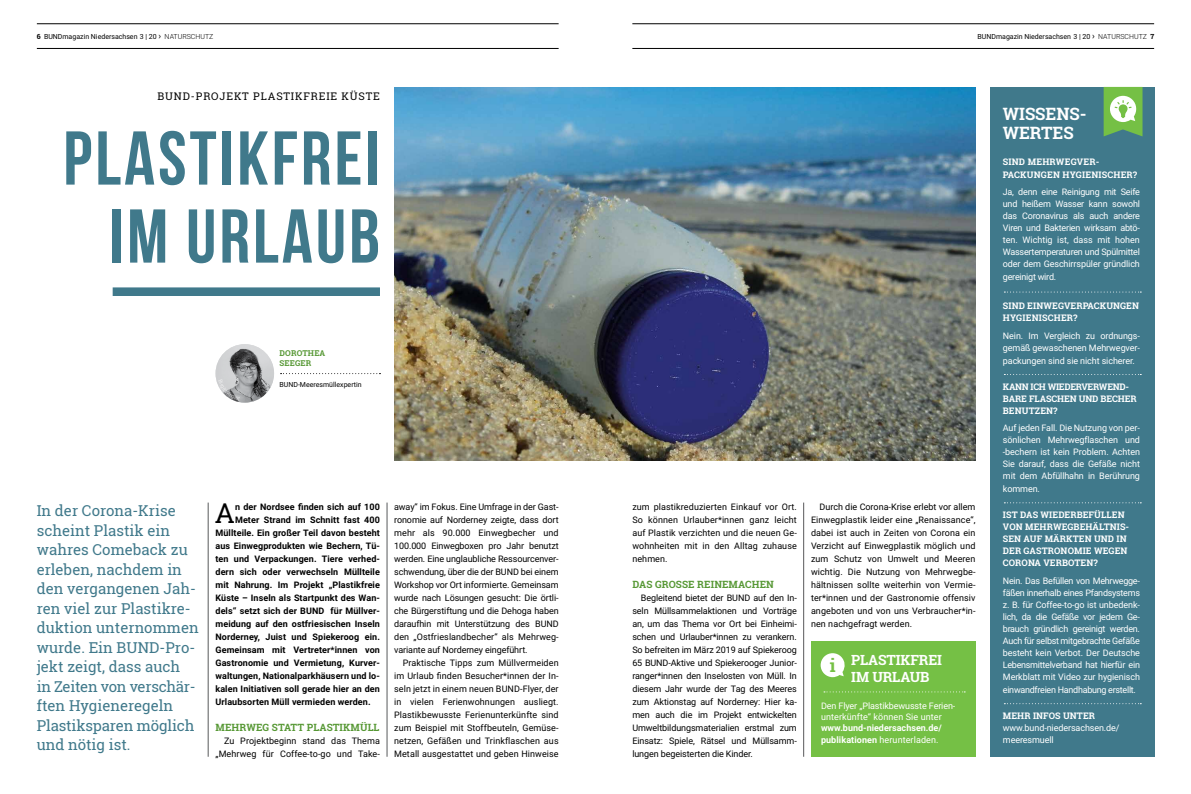
<style>
.page{position:relative;width:1191px;height:794px;background:#fff}
.page>*{position:absolute;margin:0;border:0;box-sizing:border-box;transform-origin:0 0}
.t1{font:700 76px/78px "Bebas Neue";letter-spacing:.04em;color:#40798b;text-align:right}
.t2{font:27.3px "Roboto Slab";color:#000}
.t3{font:700 18px "Roboto Slab";color:#75c045}
.t4{font:700 17px/19.5px "Roboto Slab";color:#fff}
.t5{font:15px/19.5px "Roboto Slab";color:#40798b}
.t6{font:700 14px/17px "Roboto Slab";letter-spacing:-.01em;color:#fff}
.t7{font:10.5px "Roboto Slab";letter-spacing:.08em;color:#000}
.t8{font:700 10px "Roboto Slab";letter-spacing:.01em;color:#579835}
.t9{font:9px/13px "Roboto";letter-spacing:.01em;color:#000;text-align:justify}
.t10{font:9px/12px "Roboto";letter-spacing:-.01em;color:#fff;text-align:justify}
.t11{font:700 9px "Roboto";letter-spacing:.01em;color:#000}
.t12{font:700 9px/12px "Roboto Slab";letter-spacing:.01em;color:#fff}
.t13{font:700 9px/12px "Roboto";color:#fff}
.t14{font:700 9px/12px "Roboto Slab";letter-spacing:-.01em;color:#fff}
.t15{font:9px "Roboto";letter-spacing:-.03em;color:#fff}
.t16{font:700 8px/10px "Roboto Slab";letter-spacing:.02em;color:#579835}
.t17{font:7px "Roboto";color:#000}
.s1{font-family:"Roboto Slab";font-weight:700}
.s2{font-size:9px}
.s3{font-weight:300}
.s4{font-weight:400}
</style>
<div class="page">
<hr style="left:387px;top:502px;width:1px;height:254px;background:#58595b">
<hr style="left:803px;top:502px;width:1px;height:254px;background:#58595b">
<hr style="left:208px;top:502px;width:1px;height:254px;background:#58595b">
<img style="left:394px;top:87px;width:581px;height:373px">
<div style="left:113px;top:287px;width:267px;height:9px;background:#40798b"></div>
<div style="left:989px;top:87px;width:165px;height:670px;background:#40798b"></div>
<svg style="left:1103px;top:87px;width:39px;height:49px;background:#91c976"></svg>
<div style="left:811px;top:641px;width:164px;height:116px;background:#75c045"></div>
<svg style="left:820px;top:653px;width:25px;height:24px"></svg>
<svg style="left:824px;top:691px;width:141px;height:1px"></svg>
<svg style="left:280px;top:373px;width:100px;height:1px"></svg>
<img style="left:215px;top:344px;width:59px;height:59px;border-radius:29px">
<svg style="left:1004px;top:291px;width:137px;height:1px"></svg>
<svg style="left:1004px;top:374px;width:137px;height:1px"></svg>
<svg style="left:1004px;top:502px;width:137px;height:1px"></svg>
<svg style="left:1004px;top:703px;width:137px;height:1px"></svg>
<hr style="left:37px;top:48px;width:521px;height:1px;background:#000">
<hr style="left:632px;top:48px;width:522px;height:1px;background:#000">
<hr style="left:37px;top:23px;width:521px;height:1px;background:#000">
<hr style="left:632px;top:23px;width:522px;height:1px;background:#000">
<svg style="left:224px;top:389px;width:16px;height:11px"></svg>
<p class="t17" style="left:37px;top:31px;width:178px"><span class="s1">6</span> BUNDmagazin Niedersachsen 3 | 20 <span class="s2">›</span> <span class="s3">NATURSCHUTZ</span></p>
<p class="t17" style="left:977px;top:31px;width:178px">BUNDmagazin Niedersachsen 3 | 20 <span class="s2">›</span> <span class="s3">NATURSCHUTZ</span> <span class="s1">7</span></p>
<p class="t7" style="left:157px;top:89px;width:224px">BUND-PROJEKT PLASTIKFREIE KÜSTE</p>
<h1 class="t1" style="left:63px;top:118px;width:318px">PLASTIKFREI<br>IM URLAUB</h1>
<p class="t16" style="left:279px;top:347px;width:47px">DOROTHEA<br>SEEGER</p>
<p class="t17" style="left:279px;top:379px;width:84px">BUND-Meeresmüllexpertin</p>
<p class="t5" style="left:37px;top:501px;width:163px">In der Corona-Krise scheint Plastik ein wahres Comeback zu erleben, nachdem in den vergangenen Jah&shy;ren viel zur Plastikre&shy;duktion unternommen wurde. Ein BUND-Pro&shy;jekt zeigt, dass auch<br>in Zeiten von verschär&shy;ften Hygieneregeln<br>Plastiksparen möglich und nötig ist.</p>
<h2 class="t2" style="left:215px;top:494px;width:21px">A</h2>
<p class="t11" style="left:235px;top:500px;width:146px">n der Nordsee finden sich auf 100</p>
<p class="t11" style="left:235px;top:513px;width:146px">Meter Strand im Schnitt fast 400</p>
<p class="t11" style="left:215px;top:526px;width:166px">Müllteile. Ein großer Teil davon besteht</p>
<p class="t11" style="left:215px;top:539px;width:166px">aus Einwegprodukten wie Bechern, Tü-</p>
<p class="t11" style="left:215px;top:552px;width:166px">ten und Verpackungen. Tiere verhed-</p>
<p class="t11" style="left:215px;top:565px;width:166px">dern sich oder verwechseln Müllteile</p>
<p class="t11" style="left:215px;top:578px;width:166px">mit Nahrung. Im Projekt „Plastikfreie</p>
<p class="t11" style="left:215px;top:591px;width:166px">Küste – Inseln als Startpunkt des Wan-</p>
<p class="t11" style="left:215px;top:604px;width:166px">dels“ setzt sich der BUND für Müllver-</p>
<p class="t11" style="left:215px;top:617px;width:166px">meidung auf den ostfriesischen Inseln</p>
<p class="t11" style="left:215px;top:630px;width:166px">Norderney, Juist und Spiekeroog ein.</p>
<p class="t11" style="left:215px;top:643px;width:166px">Gemeinsam mit Vertreter*innen von</p>
<p class="t11" style="left:215px;top:656px;width:166px">Gastronomie und Vermietung, Kurver-</p>
<p class="t11" style="left:215px;top:669px;width:166px">waltungen, Nationalparkhäusern und lo-</p>
<p class="t11" style="left:215px;top:682px;width:166px">kalen Initiativen soll gerade hier an den</p>
<p class="t11" style="left:215px;top:695px;width:157px">Urlaubsorten Müll vermieden werden.</p>
<p class="t8" style="left:215px;top:720px;width:165px">MEHRWEG STATT PLASTIKMÜLL</p>
<p class="t9" style="left:215px;top:734px;width:166px;text-align:right">Zu Projektbeginn stand das Thema „Mehrweg für Coffee-to-go und Take-</p>
<p class="t9" style="left:394px;top:500px;width:166px">away“ im Fokus. Eine Umfrage in der Gast&shy;ronomie auf Norderney zeigte, dass dort mehr als 90.000 Einwegbecher und 100.000 Einwegboxen pro Jahr benutzt werden. Eine unglaubliche Ressourcenver&shy;schwendung, über die der BUND bei einem Workshop vor Ort informierte. Gemeinsam wurde nach Lösungen gesucht: Die örtli&shy;che Bürgerstiftung und die Dehoga haben daraufhin mit Unterstützung des BUND den „Ostfrieslandbecher“ als Mehrweg&shy;variante auf Norderney eingeführt.</p>
<p class="t9" style="left:394px;top:655px;width:166px;text-indent:9px">Praktische Tipps zum Müllvermeiden im Urlaub finden Besucher*innen der In&shy;seln jetzt in einem neuen BUND-Flyer, der in vielen Ferienwohnungen ausliegt.<br>Plastikbewusste Ferienunterkünfte sind zum Beispiel mit Stoffbeuteln, Gemüse&shy;netzen, Gefäßen und Trinkflaschen aus Metall ausgestattet und geben Hinweise</p>
<p class="t9" style="left:632px;top:499px;width:166px">zum plastikreduzierten Einkauf vor Ort.<br>So können Urlauber*innen ganz leicht auf Plastik verzichten und die neuen Ge&shy;wohnheiten mit in den Alltag zuhause nehmen.</p>
<p class="t8" style="left:632px;top:577px;width:143px">DAS GROSSE REINEMACHEN</p>
<p class="t9" style="left:632px;top:591px;width:166px;text-indent:9px">Begleitend bietet der BUND auf den In&shy;seln Müllsammelaktionen und Vorträge an, um das Thema vor Ort bei Einheimi&shy;schen und Urlauber*innen zu verankern.<br>So befreiten im März 2019 auf Spiekeroog 65 BUND-Aktive und Spiekerooger Junior&shy;ranger*innen den Inselosten von Müll. In diesem Jahr wurde der Tag des Meeres zum Aktionstag auf Norderney: Hier ka&shy;men auch die im Projekt entwickelten Umweltbildungsmaterialien erstmal zum Einsatz: Spiele, Rätsel und Müllsamm&shy;lungen begeisterten die Kinder.</p>
<p class="t9" style="left:811px;top:499px;width:166px;text-indent:9px">Durch die Corona-Krise erlebt vor allem Einwegplastik leider eine „Renaissance“, dabei ist auch in Zeiten von Corona ein Verzicht auf Einwegplastik möglich und zum Schutz von Umwelt und Meeren wichtig. Die Nutzung von Mehrwegbe&shy;hältnissen sollte weiterhin von Vermie&shy;ter*innen und der Gastronomie offensiv angeboten und von uns Verbraucher*in&shy;nen nachgefragt werden.</p>
<h3 class="t6" style="left:851px;top:651px;width:92px">PLASTIKFREI<br>IM URLAUB</h3>
<p class="t10" style="left:821px;top:699px;width:136px;line-height:11px">Den Flyer „Plastikbewusste Ferien&shy;unterkünfte“ können Sie unter</p>
<p class="t13" style="left:821px;top:721px;width:122px">www.bund-niedersachsen.de/ publikationen <span class="s4">herunterladen.</span></p>
<h3 class="t3" style="left:829px;top:653px;width:7px">i</h3>
<h3 class="t4" style="left:1002px;top:103px;width:85px">WISSENS-<br>WERTES</h3>
<p class="t12" style="left:1003px;top:155px;width:136px;line-height:13px">SIND MEHRWEGVER-<br>PACKUNGEN HYGIENISCHER?</p>
<p class="t10" style="left:1003px;top:186px;width:139px">Ja, denn eine Reinigung mit Seife und heißem Wasser kann sowohl das Coronavirus als auch andere Viren und Bakterien wirksam abtö&shy;ten. Wichtig ist, dass mit hohen Wassertemperaturen und Spülmittel oder dem Geschirrspüler gründlich</p>
<p class="t10" style="left:1003px;top:271px;width:55px">gereinigt wird.</p>
<p class="t12" style="left:1003px;top:300px;width:138px">SIND EINWEGVERPACKUNGEN<br>HYGIENISCHER?</p>
<p class="t10" style="left:1003px;top:329px;width:139px">Nein. Im Vergleich zu ordnungs&shy;gemäß gewaschenen Mehrwegver-</p>
<p class="t10" style="left:1003px;top:354px;width:133px">packungen sind sie nicht sicherer.</p>
<p class="t14" style="left:1003px;top:380px;width:135px">KANN ICH WIEDERVERWEND-<br>BARE FLASCHEN UND BECHER<br>BENUTZEN?</p>
<p class="t10" style="left:1003px;top:422px;width:139px">Auf jeden Fall. Die Nutzung von per&shy;sönlichen Mehrwegflaschen und -bechern ist kein Problem. Achten Sie darauf, dass die Gefäße nicht mit dem Abfüllhahn in Berührung</p>
<p class="t10" style="left:1003px;top:483px;width:39px">kommen.</p>
<p class="t12" style="left:1003px;top:509px;width:128px">IST DAS WIEDERBEFÜLLEN<br>VON MEHRWEGBEHÄLTNIS-<br>SEN AUF MÄRKTEN UND IN<br>DER GASTRONOMIE WEGEN<br>CORONA VERBOTEN?</p>
<p class="t10" style="left:1003px;top:574px;width:139px">Nein. Das Befüllen von Mehrwegge&shy;fäßen innerhalb eines Pfandsystems z. B. für Coffee-to-go ist unbedenk&shy;lich, da die Gefäße vor jedem Ge&shy;brauch gründlich gereinigt werden.<br>Auch für selbst mitgebrachte Gefäße besteht kein Verbot. Der Deutsche Lebensmittelverband hat hierfür ein Merkblatt mit Video zur hygienisch</p>
<p class="t15" style="left:1003px;top:683px;width:135px">einwandfreien Handhabung erstellt.</p>
<p class="t12" style="left:1003px;top:709px;width:94px">MEHR INFOS UNTER</p>
<p class="t10" style="left:1003px;top:721px;width:118px">www.bund-niedersachsen.de/ meeresmuell</p>
</div>
